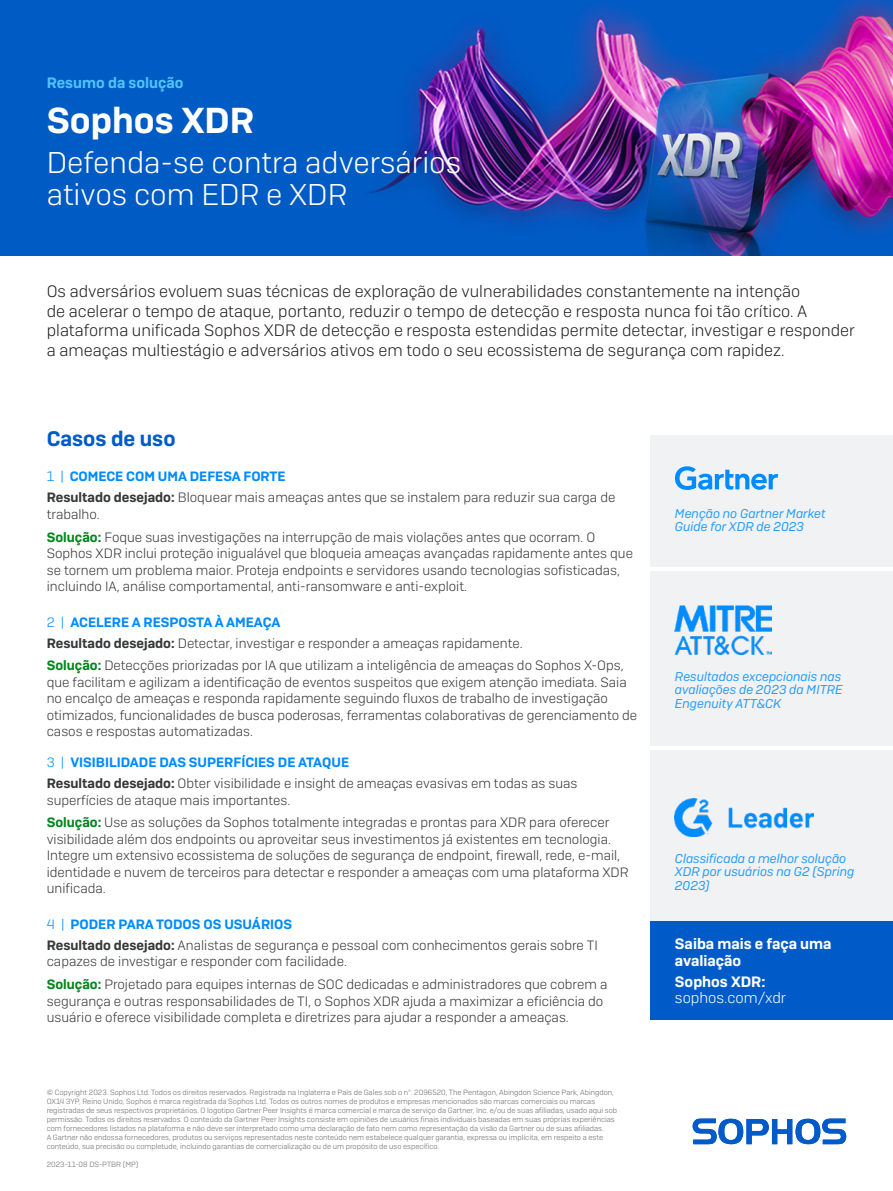
<style>
.page{position:relative;width:893px;height:1191px;background:#fff}
.page>*{position:absolute;margin:0;border:0;box-sizing:border-box;transform-origin:0 0}
.t1{font:600 36px "Sophos Sans";color:#fff}
.Intro_subheading{font:300 30px/31.5px "Sophos Sans";color:#fff}
.Subheading_1{font:600 21px "Sophos Sans";color:#005bc8}
.Intro_copy{font:300 16.5px/19.5px "Sophos Sans";color:#231f20}
.CTA_Heading{font:600 15px/16.5px "Sophos Sans";color:#fff}
.CTA_Heading-2{font:300 15px/16.5px "Sophos Sans";color:#fff}
.Sub_Title{font:600 15px "Sophos Sans";color:#50c3fc}
.Body_Copy{font:300 13.5px/16.5px "Sophos Sans";color:#363738}
.Subheading_2{font:600 13.5px "Sophos Sans";color:#008bff}
.t2{font:italic 12.75px/13.5px "Sophos Sans";color:#269cff}
.Intro_copy-2{font:300 7.5px/9px "Sophos Sans";color:#696a6b}
.s1{font-weight:300}
.s2{font-weight:600}
.s3{font-weight:600;color:#00851d}
</style>
<div class="page">
<img style="left:0;top:0;width:893px;height:255px">
<div style="left:651px;top:750px;width:242px;height:175px;background:#f0f2f4"></div>
<div style="left:651px;top:571px;width:242px;height:175px;background:#f0f2f4"></div>
<div style="left:651px;top:435px;width:242px;height:132px;background:#f0f2f4"></div>
<div style="left:651px;top:921px;width:242px;height:99px;background:#005bc8"></div>
<svg style="left:693px;top:1118px;width:153px;height:26px"></svg>
<svg style="left:675px;top:466px;width:103px;height:24px"></svg>
<img style="left:675px;top:605px;width:96px;height:49px">
<img style="left:675px;top:798px;width:138px;height:38px">
<p class="Sub_Title" style="left:47px;top:73px;width:138px">Resumo da solução</p>
<p class="t1" style="left:47px;top:98px;width:209px">Sophos XDR</p>
<p class="Intro_subheading" style="left:47px;top:147px;width:416px">Defenda-se contra adversários ativos com EDR e XDR</p>
<p class="Intro_copy" style="left:47px;top:281px;width:810px">Os adversários evoluem suas técnicas de exploração de vulnerabilidades constantemente na intenção<br>de acelerar o tempo de ataque, portanto, reduzir o tempo de detecção e resposta nunca foi tão crítico. A plataforma unificada Sophos XDR de detecção e resposta estendidas permite detectar, investigar e responder a ameaças multiestágio e adversários ativos em todo o seu ecossistema de segurança com rapidez.</p>
<p class="Subheading_1" style="left:47px;top:425px;width:130px">Casos de uso</p>
<p class="Subheading_2" style="left:47px;top:468px;width:240px"><span class="s1">1 |</span> COMECE COM UMA DEFESA FORTE</p>
<p class="Body_Copy" style="left:47px;top:489px;width:570px"><span class="s2">Resultado desejado:</span> Bloquear mais ameaças antes que se instalem para reduzir sua carga de trabalho.</p>
<p class="Body_Copy" style="left:47px;top:528px;width:588px"><span class="s3">Solução:</span> Foque suas investigações na interrupção de mais violações antes que ocorram. O Sophos XDR inclui proteção inigualável que bloqueia ameaças avançadas rapidamente antes que se tornem um problema maior. Proteja endpoints e servidores usando tecnologias sofisticadas, incluindo IA, análise comportamental, anti-ransomware e anti-exploit.</p>
<p class="Subheading_2" style="left:47px;top:613px;width:235px"><span class="s1">2 |</span> ACELERE A RESPOSTA À AMEAÇA</p>
<p class="Body_Copy" style="left:47px;top:634px;width:477px"><span class="s2">Resultado desejado:</span> Detectar, investigar e responder a ameaças rapidamente.</p>
<p class="Body_Copy" style="left:47px;top:657px;width:592px"><span class="s3">Solução:</span> Detecções priorizadas por IA que utilizam a inteligência de ameaças do Sophos X-Ops, que facilitam e agilizam a identificação de eventos suspeitos que exigem atenção imediata. Saia no encalço de ameaças e responda rapidamente seguindo fluxos de trabalho de investigação otimizados, funcionalidades de busca poderosas, ferramentas colaborativas de gerenciamento de casos e respostas automatizadas.</p>
<p class="Subheading_2" style="left:47px;top:754px;width:304px"><span class="s1">3 |</span> VISIBILIDADE DAS SUPERFÍCIES DE ATAQUE</p>
<p class="Body_Copy" style="left:47px;top:775px;width:532px"><span class="s2">Resultado desejado:</span> Obter visibilidade e insight de ameaças evasivas em todas as suas superfícies de ataque mais importantes.</p>
<p class="Body_Copy" style="left:47px;top:814px;width:583px"><span class="s3">Solução:</span> Use as soluções da Sophos totalmente integradas e prontas para XDR para oferecer visibilidade além dos endpoints ou aproveitar seus investimentos já existentes em tecnologia.<br>Integre um extensivo ecossistema de soluções de segurança de endpoint, firewall, rede, e-mail, identidade e nuvem de terceiros para detectar e responder a ameaças com uma plataforma XDR unificada.</p>
<p class="Subheading_2" style="left:47px;top:916px;width:247px"><span class="s1">4 |</span> PODER PARA TODOS OS USUÁRIOS</p>
<p class="Body_Copy" style="left:47px;top:936px;width:552px"><span class="s2">Resultado desejado:</span> Analistas de segurança e pessoal com conhecimentos gerais sobre TI capazes de investigar e responder com facilidade.</p>
<p class="Body_Copy" style="left:47px;top:976px;width:562px"><span class="s3">Solução:</span> Projetado para equipes internas de SOC dedicadas e administradores que cobrem a segurança e outras responsabilidades de TI, o Sophos XDR ajuda a maximizar a eficiência do usuário e oferece visibilidade completa e diretrizes para ajudar a responder a ameaças.</p>
<p class="Intro_copy-2" style="left:47px;top:1087px;width:572px">© Copyright 2023. Sophos Ltd. Todos os direitos reservados. Registrada na Inglaterra e País de Gales sob o n°. 2096520, The Pentagon, Abingdon Science Park, Abingdon, OX14 3YP, Reino Unido, Sophos é marca registrada da Sophos Ltd. Todos os outros nomes de produtos e empresas mencionados são marcas comerciais ou marcas registradas de seus respectivos proprietários. O logotipo Gartner Peer Insights é marca comercial e marca de serviço da Gartner, Inc. e/ou de suas afiliadas, usado aqui sob permissão. Todos os direitos reservados. O conteúdo da Gartner Peer Insights consiste em opiniões de usuários finais individuais baseadas em suas próprias experiências com fornecedores listados na plataforma e não deve ser interpretado como uma declaração de fato nem como representação da visão da Gartner ou de suas afiliadas.<br>A Gartner não endossa fornecedores, produtos ou serviços representados neste conteúdo nem estabelece qualquer garantia, expressa ou implícita, em respeito a este conteúdo, sua precisão ou completude, incluindo garantias de comercialização ou de um propósito de uso específico.</p>
<p class="Intro_copy-2" style="left:47px;top:1159px;width:93px">2023-11-08 DS-PTBR (MP)</p>
<p class="t2" style="left:675px;top:506px;width:152px">Menção no Gartner Market<br>Guide for XDR de 2023</p>
<p class="t2" style="left:675px;top:669px;width:169px">Resultados excepcionais nas avaliações de 2023 da MITRE<br>Engenuity ATT&amp;CK</p>
<p class="t2" style="left:675px;top:851px;width:181px">Classificada a melhor solução<br>XDR por usuários na G2 (Spring<br>2023)</p>
<p class="CTA_Heading" style="left:675px;top:935px;width:158px">Saiba mais e faça uma avaliação</p>
<p class="CTA_Heading-2" style="left:675px;top:973px;width:113px"><span class="s2">Sophos XDR: </span>sophos.com/xdr</p>
</div>
